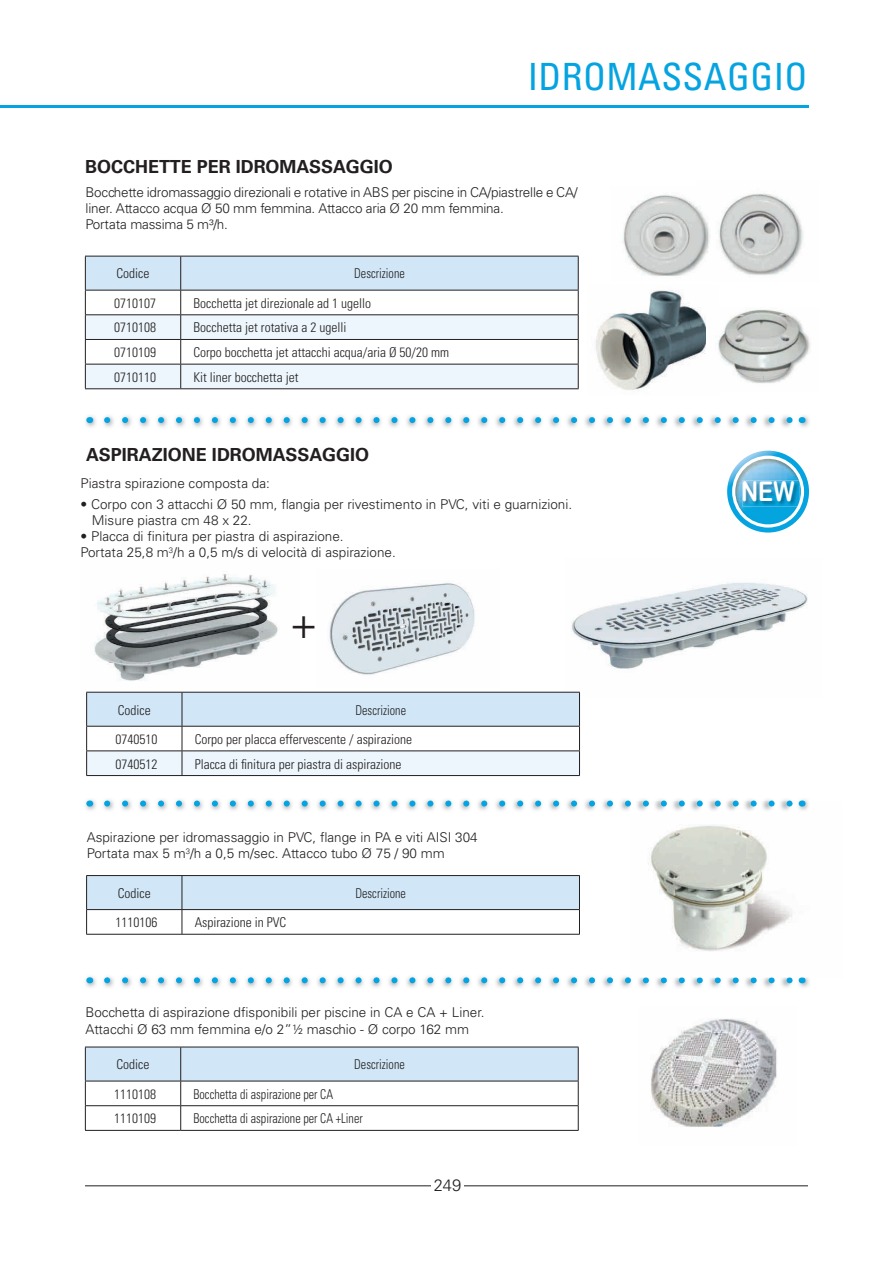
<style>
.page{position:relative;width:893px;height:1263px;background:#fff}
.page>*{position:absolute;margin:0;border:0;box-sizing:border-box;transform-origin:0 0}
.t1{font:300 43.2px "Univers";color:#231f20}
.t2{font:condensed 37.5px "Univers";letter-spacing:.01em;color:#05a4e0}
.t3{font:27.15px "Arial Rounded MT Bold";color:#fff;scale:.83 1}
.t4{font:700 18px "Univers";color:#231f20}
.t5{font:300 16.5px "Univers";color:#231f20}
.t6{font:300 13.5px/16.2px "Univers";color:#231f20}
.t7{font:300 condensed 13.5px "Univers";color:#231f20}
.t8{font:300 condensed 13.5px "Univers";color:#231f20;scale:.9 1}
</style>
<div class="page">
<hr style="left:0;top:105px;width:808px;height:2px;background:#05a4e0">
<hr style="left:85px;top:1185px;width:723px;height:1px;background:#231f20">
<div style="left:431px;top:1178px;width:33px;height:18px;background:#fff"></div>
<svg style="left:85px;top:256px;width:494px;height:133px"></svg>
<hr style="left:181px;top:314px;width:398px;height:1px;background:#231f20">
<img style="left:596px;top:290px;width:110px;height:100px">
<img style="left:718px;top:309px;width:93px;height:75px">
<img style="left:718px;top:193px;width:85px;height:82px">
<img style="left:622px;top:194px;width:88px;height:82px">
<img style="left:85px;top:976px;width:724px;height:12px">
<svg style="left:107px;top:977px;width:686px;height:6px"></svg>
<hr style="left:85px;top:1130px;width:96px;height:1px;background:#231f20">
<svg style="left:85px;top:1047px;width:494px;height:83px"></svg>
<hr style="left:181px;top:1130px;width:398px;height:1px;background:#231f20">
<img style="left:650px;top:1018px;width:127px;height:109px">
<hr style="left:86px;top:934px;width:96px;height:1px;background:#231f20">
<svg style="left:86px;top:875px;width:494px;height:59px"></svg>
<hr style="left:182px;top:934px;width:398px;height:1px;background:#231f20">
<img style="left:631px;top:824px;width:178px;height:153px">
<img style="left:85px;top:799px;width:723px;height:12px">
<img style="left:631px;top:802px;width:178px;height:9px">
<svg style="left:107px;top:800px;width:686px;height:6px"></svg>
<img style="left:85px;top:416px;width:724px;height:11px">
<svg style="left:107px;top:417px;width:686px;height:6px"></svg>
<img style="left:86px;top:574px;width:214px;height:118px">
<img style="left:329px;top:582px;width:146px;height:93px">
<img style="left:565px;top:582px;width:243px;height:110px">
<hr style="left:86px;top:775px;width:96px;height:1px;background:#231f20">
<svg style="left:86px;top:692px;width:494px;height:83px"></svg>
<hr style="left:182px;top:775px;width:398px;height:1px;background:#231f20">
<svg style="left:727px;top:451px;width:82px;height:81px"></svg>
<img style="left:735px;top:459px;width:66px;height:65px">
<img style="left:742px;top:480px;width:57px;height:26px">
<h3 class="t4" style="left:85px;top:156px;width:309px">BOCCHETTE PER IDROMASSAGGIO</h3>
<h2 class="t2" style="left:528px;top:53px;width:281px">IDROMASSAGGIO</h2>
<p class="t6" style="left:86px;top:184px;width:493px">Bocchette idromassaggio direzionali e rotative in ABS per piscine in CA/piastrelle e CA/ liner. Attacco acqua Ø 50 mm femmina. Attacco aria Ø 20 mm femmina.<br>Portata massima 5 m³/h.</p>
<p class="t7" style="left:117px;top:266px;width:34px">Codice</p>
<p class="t8" style="left:354px;top:266px;width:58px">Descrizione</p>
<p class="t7" style="left:114px;top:295px;width:43px">0710107</p>
<p class="t7" style="left:193px;top:295px;width:179px">Bocchetta jet direzionale ad 1 ugello</p>
<p class="t7" style="left:114px;top:320px;width:43px">0710108</p>
<p class="t7" style="left:193px;top:320px;width:154px">Bocchetta jet rotativa a 2 ugelli</p>
<p class="t7" style="left:114px;top:344px;width:43px">0710109</p>
<p class="t7" style="left:193px;top:344px;width:257px">Corpo bocchetta jet attacchi acqua/aria Ø 50/20 mm</p>
<p class="t7" style="left:114px;top:369px;width:43px">0710110</p>
<p class="t7" style="left:193px;top:369px;width:106px">Kit liner bocchetta jet</p>
<h3 class="t4" style="left:86px;top:444px;width:284px">ASPIRAZIONE IDROMASSAGGIO</h3>
<p class="t6" style="left:81px;top:475px;width:191px">Piastra spirazione composta da:</p>
<p class="t6" style="left:92px;top:496px;width:482px;text-indent:-11px">• Corpo con 3 attacchi Ø 50 mm, flangia per rivestimento in PVC, viti e guarnizioni.<br>Misure piastra cm 48 x 22.</p>
<p class="t6" style="left:81px;top:528px;width:317px">• Placca di finitura per piastra di aspirazione.<br>Portata 25,8 m<sup>3</sup>/h a 0,5 m/s di velocità di aspirazione.</p>
<h1 class="t1" style="left:289px;top:597px;width:30px">+</h1>
<p class="t7" style="left:118px;top:702px;width:34px">Codice</p>
<p class="t8" style="left:355px;top:702px;width:58px">Descrizione</p>
<p class="t7" style="left:115px;top:731px;width:43px">0740510</p>
<p class="t7" style="left:195px;top:731px;width:219px">Corpo per placca effervescente / aspirazione</p>
<p class="t7" style="left:115px;top:756px;width:43px">0740512</p>
<p class="t7" style="left:195px;top:756px;width:208px">Placca di finitura per piastra di aspirazione</p>
<p class="t6" style="left:87px;top:829px;width:392px">Aspirazione per idromassaggio in PVC, flange in PA e viti AISI 304<br>Portata max 5 m<sup>3</sup>/h a 0,5 m/sec. Attacco tubo Ø 75 / 90 mm</p>
<p class="t7" style="left:118px;top:885px;width:34px">Codice</p>
<p class="t8" style="left:355px;top:885px;width:58px">Descrizione</p>
<p class="t7" style="left:115px;top:914px;width:43px">1110106</p>
<p class="t7" style="left:195px;top:914px;width:93px">Aspirazione in PVC</p>
<p class="t6" style="left:86px;top:1004px;width:400px">Bocchetta di aspirazione dfisponibili per piscine in CA e CA + Liner.<br>Attacchi Ø 63 mm femmina e/o 2”½ maschio - Ø corpo 162 mm</p>
<p class="t7" style="left:117px;top:1056px;width:34px">Codice</p>
<p class="t8" style="left:354px;top:1056px;width:58px">Descrizione</p>
<p class="t7" style="left:114px;top:1086px;width:43px">1110108</p>
<p class="t8" style="left:193px;top:1086px;width:157px">Bocchetta di aspirazione per CA</p>
<p class="t7" style="left:114px;top:1110px;width:43px">1110109</p>
<p class="t8" style="left:193px;top:1110px;width:190px">Bocchetta di aspirazione per CA +Liner</p>
<p class="t5" style="left:434px;top:1175px;width:29px">249</p>
<h3 class="t3" style="left:741px;top:475px;width:66px">NEW</h3>
</div>
